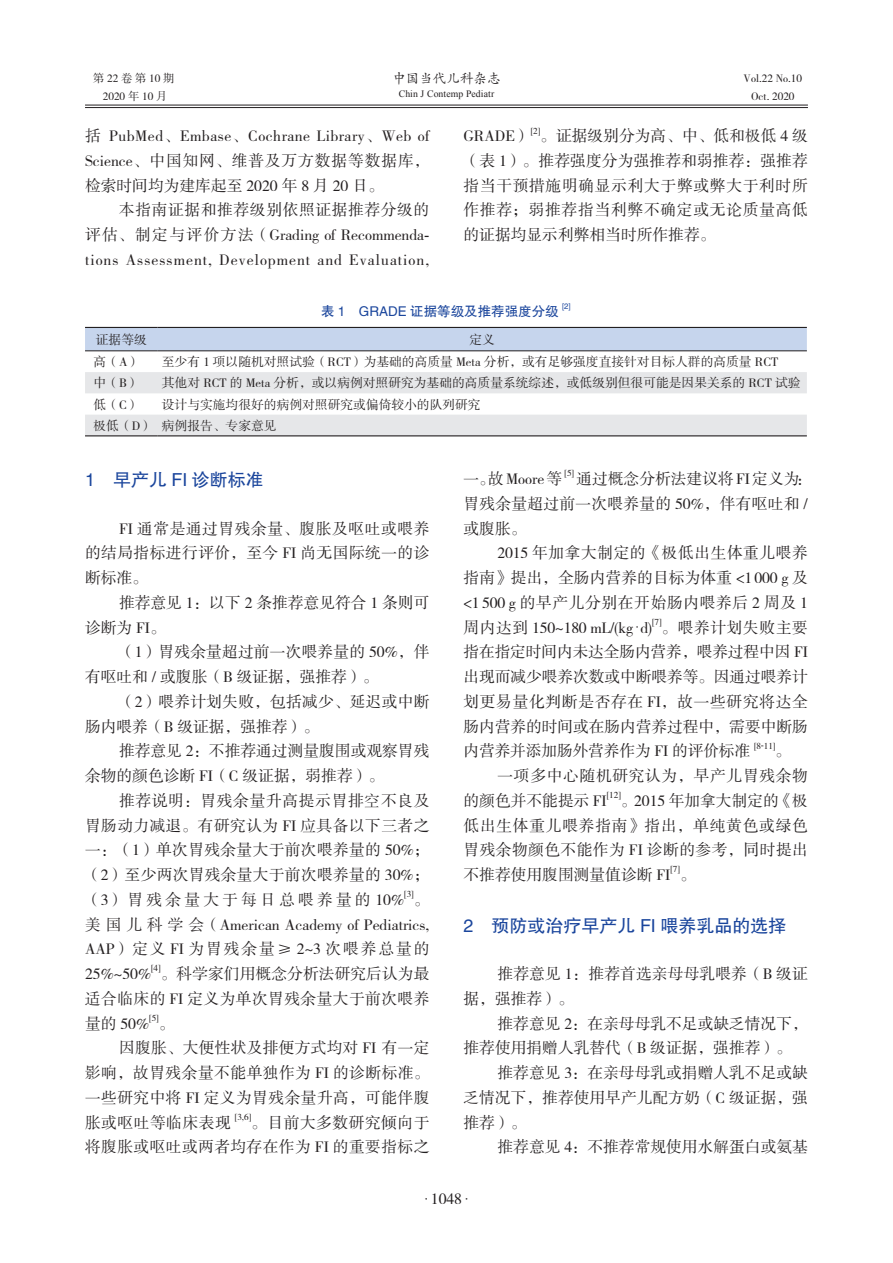
<style>
.page{position:relative;width:893px;height:1263px;background:#fff}
.page>*{position:absolute;margin:0;border:0;box-sizing:border-box;transform-origin:0 0}
.t1{font:18px "FZHTK GBK1 0";color:#1a459c}
.t2{font:15.75px/24.8px "FZSSK GBK1 0";letter-spacing:.015em;color:#231f20;text-align:justify}
.t3{font:15.75px/24.8px "FZSSK GBK1 0";letter-spacing:.04em;color:#231f20}
.t4{font:13.5px "FZHTK GBK1 0";color:#1a459c}
.t5{font:13.5px "FZKTK GBK1 0";color:#231f20}
.t6{font:12.75px "FZSSK GBK1 0";color:#231f20}
.t7{font:11.25px/18px "FZSSK GBK1 0";color:#231f20;text-align:center}
.t8{font:9.75px "Times New Roman";letter-spacing:.01em;color:#231f20}
.t9{font:9.15px "FZSSK GBK1 0";color:#231f20}
.t10{font:7.8px "FZHTK GBK1 0";color:#1a459c}
.s1{font-family:"Times New Roman";font-style:italic}
.s2{font-family:"Times New Roman"}
</style>
<div class="page">
<hr style="left:85px;top:105px;width:723px;height:1px;background:#231f20">
<hr style="left:85px;top:107px;width:723px;height:1px;background:#231f20">
<div style="left:85px;top:328px;width:722px;height:22px;background:#c6d5ed"></div>
<svg style="left:85px;top:372px;width:722px;height:63px;fill:#e6e7e9"></svg>
<hr style="left:85px;top:327px;width:73px;height:1px;background:#231f20">
<hr style="left:158px;top:327px;width:649px;height:1px;background:#231f20">
<hr style="left:85px;top:350px;width:73px;height:1px;background:#231f20">
<hr style="left:158px;top:350px;width:649px;height:1px;background:#231f20">
<hr style="left:85px;top:435px;width:73px;height:1px;background:#231f20">
<hr style="left:158px;top:435px;width:649px;height:1px;background:#231f20">
<p class="t7" style="left:93px;top:69px;width:83px">第22卷 第10期<br>2020 年 10 月</p>
<p class="t5" style="left:392px;top:71px;width:109px">中国当代儿科杂志</p>
<p class="t8" style="left:399px;top:87px;width:97px">Chin J Contemp Pediatr</p>
<p class="t7" style="left:744px;top:70px;width:60px">Vol.22 No.10<br>Oct. 2020</p>
<p class="t2" style="left:85px;top:124px;width:346px">括 PubMed、Embase、Cochrane Library、Web of Science、中国知网、维普及万方数据等数据库，检索时间均为建库起至 2020 年 8 月 20 日。</p>
<p class="t2" style="left:85px;top:198px;width:346px;text-indent:34px">本指南证据和推荐级别依照证据推荐分级的评估、制定与评价方法（Grading of Recommenda&shy;tions Assessment, Development and Evaluation,</p>
<p class="t2" style="left:463px;top:124px;width:69px">GRADE）</p>
<p class="t9" style="left:531px;top:125px;width:11px">[2]</p>
<p class="t2" style="left:463px;top:124px;width:346px;text-indent:77px">。证据级别分为高、中、低和极低 4 级（表 1）。推荐强度分为强推荐和弱推荐：强推荐指当干预措施明确显示利大于弊或弊大于利时所作推荐；弱推荐指当利弊不确定或无论质量高低的证据均显示利弊相当时所作推荐。</p>
<p class="t4" style="left:321px;top:304px;width:239px">表 1　GRADE 证据等级及推荐强度分级</p>
<p class="t10" style="left:562px;top:302px;width:10px">[2]</p>
<p class="t6" style="left:96px;top:332px;width:52px">证据等级</p>
<p class="t6" style="left:469px;top:332px;width:27px">定义</p>
<p class="t6" style="left:94px;top:355px;width:48px">高（A）</p>
<p class="t6" style="left:162px;top:355px;width:618px">至少有 1 项以随机对照试验（RCT）为基础的高质量 Meta 分析，或有足够强度直接针对目标人群的高质量 RCT</p>
<p class="t6" style="left:94px;top:376px;width:48px">中（B）</p>
<p class="t6" style="left:162px;top:376px;width:640px">其他对 RCT 的 Meta 分析，或以病例对照研究为基础的高质量系统综述，或低级别但很可能是因果关系的 RCT 试验</p>
<p class="t6" style="left:94px;top:397px;width:48px">低（C）</p>
<p class="t6" style="left:162px;top:397px;width:320px">设计与实施均很好的病例对照研究或偏倚较小的队列研究</p>
<p class="t6" style="left:94px;top:418px;width:61px">极低（D）</p>
<p class="t6" style="left:162px;top:418px;width:116px">病例报告、专家意见</p>
<p class="t1" style="left:85px;top:470px;width:180px">1　早产儿 FI 诊断标准</p>
<p class="t2" style="left:85px;top:516px;width:346px;text-indent:34px">FI 通常是通过胃残余量、腹胀及呕吐或喂养的结局指标进行评价，至今 FI 尚无国际统一的诊断标准。</p>
<p class="t2" style="left:85px;top:591px;width:346px;text-indent:34px">推荐意见 1：以下 2 条推荐意见符合 1 条则可诊断为 FI。</p>
<p class="t2" style="left:85px;top:640px;width:346px;text-indent:34px">（1）胃残余量超过前一次喂养量的 50%，伴有呕吐和 / 或腹胀（B 级证据，强推荐）。</p>
<p class="t2" style="left:85px;top:690px;width:346px;text-indent:34px">（2）喂养计划失败，包括减少、延迟或中断肠内喂养（B 级证据，强推荐）。</p>
<p class="t2" style="left:85px;top:739px;width:346px;text-indent:34px">推荐意见 2：不推荐通过测量腹围或观察胃残余物的颜色诊断 FI（C 级证据，弱推荐）。</p>
<p class="t2" style="left:85px;top:789px;width:346px;text-indent:34px">推荐说明：胃残余量升高提示胃排空不良及胃肠动力减退。有研究认为 FI 应具备以下三者之一：（1）单次胃残余量大于前次喂养量的 50%；</p>
<p class="t2" style="left:85px;top:863px;width:346px">（2）至少两次胃残余量大于前次喂养量的 30%；（3）胃残余量大于每日总喂养量的10%</p>
<p class="t2" style="left:463px;top:467px;width:100px">一。故 Moore 等</p>
<p class="t9" style="left:565px;top:468px;width:11px">[5]</p>
<p class="t2" style="left:463px;top:467px;width:350px;text-align:left;text-indent:113px">通过概念分析法建议将 FI 定义为：胃残余量超过前一次喂养量的 50%，伴有呕吐和 /或腹胀。</p>
<p class="t2" style="left:463px;top:541px;width:346px;text-indent:34px">2015 年加拿大制定的《极低出生体重儿喂养指南》提出，全肠内营养的目标为体重 &lt;1 000 g 及&lt;1500 g 的早产儿分别在开始肠内喂养后 2 周及 1周内达到 150~180 mL/(kg<span class="s1">·</span>d)</p>
<p class="t9" style="left:652px;top:617px;width:11px">[7]</p>
<p class="t2" style="left:463px;top:615px;width:346px;text-indent:198px">。喂养计划失败主要指在指定时间内未达全肠内营养，喂养过程中因 FI出现而减少喂养次数或中断喂养等。因通过喂养计划更易量化判断是否存在 FI，故一些研究将达全肠内营养的时间或在肠内营养过程中，需要中断肠内营养并添加肠外营养作为 FI 的评价标准</p>
<p class="t9" style="left:754px;top:740px;width:23px">[8<span class="s2">-</span>11]</p>
<p class="t2" style="left:775px;top:739px;width:17px">。</p>
<p class="t3" style="left:463px;top:764px;width:346px;text-indent:34px">一项多中心随机研究认为，早产儿胃残余物的颜色并不能提示 FI</p>
<p class="t9" style="left:607px;top:790px;width:16px">[12]</p>
<p class="t2" style="left:463px;top:789px;width:346px;text-indent:157px">。2015 年加拿大制定的《极低出生体重儿喂养指南》指出，单纯黄色或绿色胃残余物颜色不能作为 FI 诊断的参考，同时提出不推荐使用腹围测量值诊断 FI</p>
<p class="t9" style="left:670px;top:864px;width:11px">[7]</p>
<p class="t2" style="left:680px;top:863px;width:17px">。</p>
<p class="t1" style="left:463px;top:915px;width:324px">2　预防或治疗早产儿 FI 喂养乳品的选择</p>
<p class="t2" style="left:463px;top:962px;width:346px;text-indent:34px">推荐意见 1：推荐首选亲母母乳喂养（B 级证据，强推荐）。</p>
<p class="t2" style="left:463px;top:1011px;width:346px;text-indent:34px">推荐意见 2：在亲母母乳不足或缺乏情况下，推荐使用捐赠人乳替代（B 级证据，强推荐）。</p>
<p class="t2" style="left:463px;top:1061px;width:346px;text-indent:34px">推荐意见 3：在亲母母乳或捐赠人乳不足或缺乏情况下，推荐使用早产儿配方奶（C 级证据，强推荐）。</p>
<p class="t2" style="left:497px;top:1135px;width:312px">推荐意见 4：不推荐常规使用水解蛋白或氨基</p>
<p class="t9" style="left:404px;top:889px;width:11px">[3]</p>
<p class="t2" style="left:85px;top:888px;width:346px;text-indent:329px">。美国儿科学会（American Academy of Pediatrics, AAP）定义 FI 为胃残余量≥ 2~3 次喂养总量的25%~50%</p>
<p class="t9" style="left:151px;top:963px;width:11px">[4]</p>
<p class="t2" style="left:85px;top:962px;width:346px;text-indent:76px">。科学家们用概念分析法研究后认为最适合临床的 FI 定义为单次胃残余量大于前次喂养量的 50%</p>
<p class="t9" style="left:149px;top:1013px;width:11px">[5]</p>
<p class="t2" style="left:159px;top:1011px;width:17px">。</p>
<p class="t2" style="left:85px;top:1036px;width:346px;text-indent:34px">因腹胀、大便性状及排便方式均对 FI 有一定影响，故胃残余量不能单独作为 FI 的诊断标准。一些研究中将 FI 定义为胃残余量升高，可能伴腹胀或呕吐等临床表现</p>
<p class="t9" style="left:235px;top:1112px;width:18px">[3,6]</p>
<p class="t2" style="left:85px;top:1110px;width:346px;text-align:right">。目前大多数研究倾向于<br>将腹胀或呕吐或两者均存在作为 FI 的重要指标之</p>
<p class="t2" style="left:422px;top:1187px;width:51px"><sup>·</sup>1048<sup>·</sup></p>
</div>
